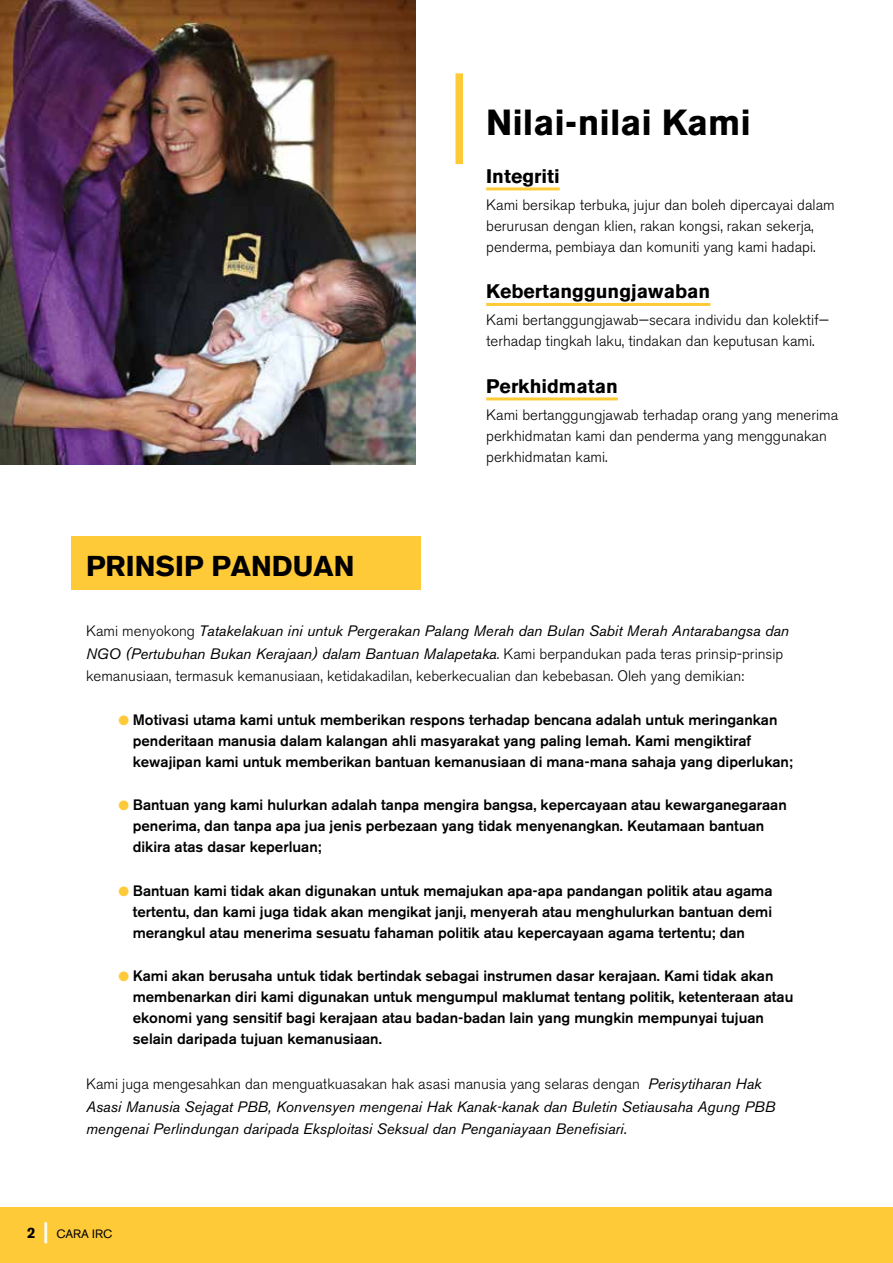
<style>
.page{position:relative;width:893px;height:1263px;background:#fff}
.page>*{position:absolute;margin:0;border:0;box-sizing:border-box;transform-origin:0 0}
.t1{font:700 36px "Akzidenz Grotesk BE";color:#000}
.t2{font:700 28.5px "Akzidenz Grotesk BE";color:#000}
.t3{font:700 19.5px "Akzidenz Grotesk BE";color:#000}
.t4{font:500 15px/21px "Akzidenz Grotesk BE";color:#000}
.t5{font:300 15px/21px "Akzidenz Grotesk BE";color:#000}
.t6{font:italic 15px/22.5px "Akzidenz Grotesk BE";color:#000}
.t7{font:12px "Akzidenz Grotesk BE";color:#000}
.s1{font-weight:400;font-style:italic}
.s2{color:#ffca38}
.s3{font-weight:300;font-style:normal}
.s4{font-weight:700;font-size:15px}
.s5{font-weight:700;font-size:21px;color:#fff}
</style>
<div class="page">
<div style="left:0;top:1207px;width:893px;height:56px;background:#ffca38"></div>
<hr style="left:486px;top:187px;width:74px;height:3px;background:#ffca38">
<hr style="left:486px;top:303px;width:224px;height:3px;background:#ffca38">
<hr style="left:486px;top:397px;width:132px;height:3px;background:#ffca38">
<div style="left:455px;top:73px;width:8px;height:91px;background:#ffca38"></div>
<img style="left:0;top:0;width:415px;height:464px">
<div style="left:71px;top:536px;width:350px;height:53px;background:#ffca38"></div>
<h2 class="t2" style="left:86px;top:550px;width:270px">PRINSIP PANDUAN</h2>
<h1 class="t1" style="left:486px;top:102px;width:266px">Nilai-nilai Kami</h1>
<h3 class="t3" style="left:486px;top:165px;width:75px">Integriti</h3>
<p class="t5" style="left:486px;top:195px;width:350px">Kami bersikap terbuka, jujur dan boleh dipercayai dalam berurusan dengan klien, rakan kongsi, rakan sekerja, penderma, pembiaya dan komuniti yang kami hadapi.</p>
<h3 class="t3" style="left:486px;top:280px;width:226px">Kebertanggungjawaban</h3>
<p class="t5" style="left:486px;top:310px;width:344px">Kami bertanggungjawab—secara individu dan kolektif— terhadap tingkah laku, tindakan dan keputusan kami.</p>
<h3 class="t3" style="left:486px;top:375px;width:133px">Perkhidmatan</h3>
<p class="t5" style="left:486px;top:405px;width:353px">Kami bertanggungjawab terhadap orang yang menerima perkhidmatan kami dan penderma yang menggunakan perkhidmatan kami.</p>
<p class="t5" style="left:86px;top:620px;width:704px;line-height:22.5px">Kami menyokong <span class="s1">Tatakelakuan ini untuk Pergerakan Palang Merah dan Bulan Sabit Merah Antarabangsa dan<br>NGO (Pertubuhan Bukan Kerajaan) dalam Bantuan Malapetaka</span>. Kami berpandukan pada teras prinsip-prinsip kemanusiaan, termasuk kemanusiaan, ketidakadilan, keberkecualian dan kebebasan. Oleh yang demikian:</p>
<p class="t4" style="left:133px;top:709px;width:661px;text-indent:-14px"><span class="s2">●</span> Motivasi utama kami untuk memberikan respons terhadap bencana adalah untuk meringankan penderitaan manusia dalam kalangan ahli masyarakat yang paling lemah. Kami mengiktiraf kewajipan kami untuk memberikan bantuan kemanusiaan di mana-mana sahaja yang diperlukan;</p>
<p class="t4" style="left:133px;top:794px;width:656px;text-indent:-14px"><span class="s2">●</span> Bantuan yang kami hulurkan adalah tanpa mengira bangsa, kepercayaan atau kewarganegaraan penerima, dan tanpa apa jua jenis perbezaan yang tidak menyenangkan. Keutamaan bantuan dikira atas dasar keperluan;</p>
<p class="t4" style="left:133px;top:880px;width:641px;text-align:justify;text-indent:-14px"><span class="s2">●</span> Bantuan kami tidak akan digunakan untuk memajukan apa-apa pandangan politik atau agama tertentu, dan kami juga tidak akan mengikat janji, menyerah atau menghulurkan bantuan demi merangkul atau menerima sesuatu fahaman politik atau kepercayaan agama tertentu; dan</p>
<p class="t4" style="left:133px;top:965px;width:662px;text-indent:-14px"><span class="s2">●</span> Kami akan berusaha untuk tidak bertindak sebagai instrumen dasar kerajaan. Kami tidak akan membenarkan diri kami digunakan untuk mengumpul maklumat tentang politik, ketenteraan atau ekonomi yang sensitif bagi kerajaan atau badan-badan lain yang mungkin mempunyai tujuan selain daripada tujuan kemanusiaan.</p>
<p class="t6" style="left:86px;top:1073px;width:691px"><span class="s3">Kami juga mengesahkan dan menguatkuasakan hak asasi manusia yang selaras dengan</span> Perisytiharan Hak<br>Asasi Manusia Sejagat PBB, Konvensyen mengenai Hak Kanak-kanak dan Buletin Setiausaha Agung PBB mengenai Perlindungan daripada Eksploitasi Seksual dan Penganiayaan Benefisiari.</p>
<p class="t7" style="left:27px;top:1226px;width:87px"><span class="s4">2</span> <span class="s5">|</span> CARA IRC</p>
</div>
